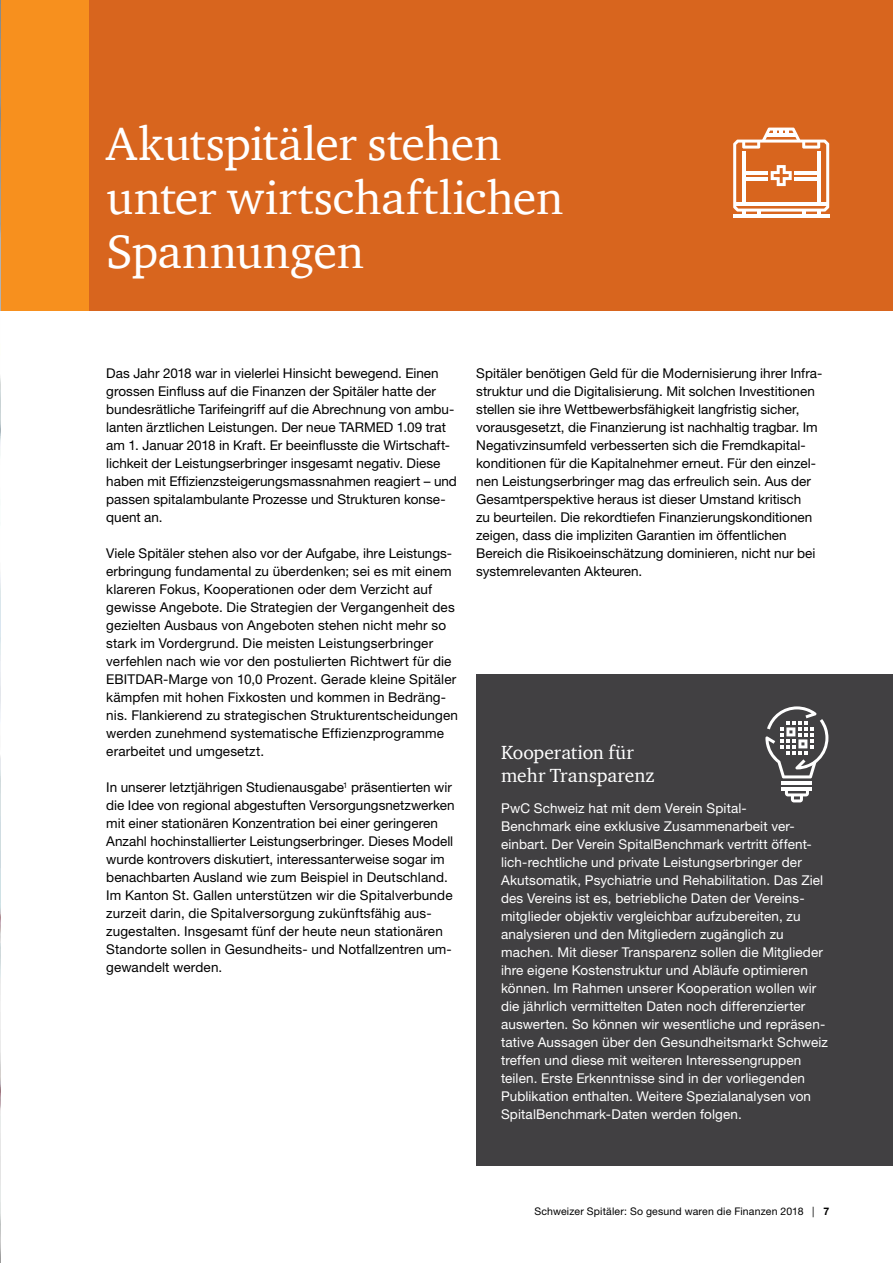
<style>
.page{position:relative;width:893px;height:1263px;background:#fff}
.page>*{position:absolute;margin:0;border:0;box-sizing:border-box;transform-origin:0 0}
.t1{font:48px/54px "ITC Charter Com";letter-spacing:-.005em;color:#fff}
.t2{font:19.5px/23.4px "ITC Charter Com";color:#fff}
.t3{font:13.5px/18px "Helvetica Neue LT Std";color:#000}
.t4{font:13.5px/18px "Helvetica Neue LT Std";letter-spacing:.01em;color:#fff}
.t5{font:10.5px "Helvetica Neue LT Std";letter-spacing:.02em;color:#000}
.s1{font-weight:700}
</style>
<div class="page">
<div style="left:1px;top:0;width:892px;height:310px;background:#d8651e"></div>
<div style="left:0;top:0;width:88px;height:310px;background:#f7901e"></div>
<img style="left:0;top:310px;width:1px;height:953px">
<hr style="left:0;top:0;width:1px;height:310px;background:#000">
<hr style="left:733px;top:215px;width:96px;height:3px;background:#fff">
<svg style="left:733px;top:128px;width:96px;height:87px"></svg>
<hr style="left:744px;top:177px;width:24px;height:3px;background:#fff">
<hr style="left:744px;top:171px;width:24px;height:3px;background:#fff">
<hr style="left:795px;top:177px;width:24px;height:3px;background:#fff">
<hr style="left:795px;top:171px;width:24px;height:3px;background:#fff">
<hr style="left:742px;top:152px;width:3px;height:52px;background:#fff">
<hr style="left:817px;top:152px;width:3px;height:52px;background:#fff">
<div style="left:476px;top:674px;width:417px;height:491px;background:#414042"></div>
<svg style="left:785px;top:790px;width:24px;height:12px"></svg>
<hr style="left:782px;top:787px;width:30px;height:3px;background:#fff">
<hr style="left:782px;top:781px;width:30px;height:3px;background:#fff">
<svg style="left:765px;top:706px;width:63px;height:72px"></svg>
<h1 class="t1" style="left:106px;top:116px;width:459px">Akutspitäler stehen unter wirtschaftlichen<br>Spannungen</h1>
<p class="t3" style="left:106px;top:364px;width:352px">Das Jahr 2018 war in vielerlei Hinsicht bewegend. Einen grossen Einfluss auf die Finanzen der Spitäler hatte der bundesrätliche Tarifeingriff auf die Abrechnung von ambu&shy;lanten ärztlichen Leistungen. Der neue TARMED 1.09 trat am 1. Januar 2018 in Kraft. Er beeinflusste die Wirtschaft&shy;lichkeit der Leistungserbringer insgesamt negativ. Diese haben mit Effizienzsteigerungsmassnahmen reagiert – und passen spitalambulante Prozesse und Strukturen konse&shy;quent an.</p>
<p class="t3" style="left:106px;top:544px;width:353px">Viele Spitäler stehen also vor der Aufgabe, ihre Leistungs&shy;erbringung fundamental zu überdenken; sei es mit einem klareren Fokus, Kooperationen oder dem Verzicht auf gewisse Angebote. Die Strategien der Vergangenheit des gezielten Ausbaus von Angeboten stehen nicht mehr so stark im Vordergrund. Die meisten Leistungserbringer verfehlen nach wie vor den postulierten Richtwert für die EBITDAR-Marge von 10,0 Prozent. Gerade kleine Spitäler kämpfen mit hohen Fixkosten und kommen in Bedräng&shy;nis. Flankierend zu strategischen Strukturentscheidungen werden zunehmend systematische Effizienzprogramme erarbeitet und umgesetzt.</p>
<p class="t3" style="left:106px;top:778px;width:350px">In unserer letztjährigen Studienausgabe<sup>1</sup> präsentierten wir die Idee von regional abgestuften Versorgungsnetzwerken mit einer stationären Konzentration bei einer geringeren Anzahl hochinstallierter Leistungserbringer. Dieses Modell wurde kontrovers diskutiert, interessanterweise sogar im benachbarten Ausland wie zum Beispiel in Deutschland.<br>Im Kanton St. Gallen unterstützen wir die Spitalverbunde zurzeit darin, die Spitalversorgung zukünftsfähig aus&shy;zugestalten. Insgesamt fünf der heute neun stationären Standorte sollen in Gesundheits- und Notfallzentren um&shy;gewandelt werden.</p>
<p class="t3" style="left:476px;top:364px;width:348px">Spitäler benötigen Geld für die Modernisierung ihrer Infra&shy;struktur und die Digitalisierung. Mit solchen Investitionen stellen sie ihre Wettbewerbsfähigkeit langfristig sicher, vorausgesetzt, die Finanzierung ist nachhaltig tragbar. Im Negativzinsumfeld verbesserten sich die Fremdkapital&shy;konditionen für die Kapitalnehmer erneut. Für den einzel&shy;nen Leistungserbringer mag das erfreulich sein. Aus der Gesamtperspektive heraus ist dieser Umstand kritisch<br>zu beurteilen. Die rekordtiefen Finanzierungskonditionen zeigen, dass die impliziten Garantien im öffentlichen Bereich die Risikoeinschätzung dominieren, nicht nur bei systemrelevanten Akteuren.</p>
<h2 class="t2" style="left:501px;top:740px;width:155px">Kooperation für mehr Transparenz</h2>
<p class="t4" style="left:501px;top:799px;width:328px">PwC Schweiz hat mit dem Verein Spital-<br>Benchmark eine exklusive Zusammenarbeit ver&shy;einbart. Der Verein SpitalBenchmark vertritt öffent&shy;lich-rechtliche und private Leistungserbringer der Akutsomatik, Psychiatrie und Rehabilitation. Das Ziel des Vereins ist es, betriebliche Daten der Vereins&shy;mitglieder objektiv vergleichbar aufzubereiten, zu analysieren und den Mitgliedern zugänglich zu machen. Mit dieser Transparenz sollen die Mitglieder ihre eigene Kostenstruktur und Abläufe optimieren können. Im Rahmen unserer Kooperation wollen wir die jährlich vermittelten Daten noch differenzierter auswerten. So können wir wesentliche und repräsen&shy;tative Aussagen über den Gesundheitsmarkt Schweiz treffen und diese mit weiteren Interessengruppen teilen. Erste Erkenntnisse sind in der vorliegenden Publikation enthalten. Weitere Spezialanalysen von SpitalBenchmark-Daten werden folgen.</p>
<p class="t5" style="left:534px;top:1205px;width:296px">Schweizer Spitäler: So gesund waren die Finanzen 2018 | <span class="s1">7</span></p>
</div>
